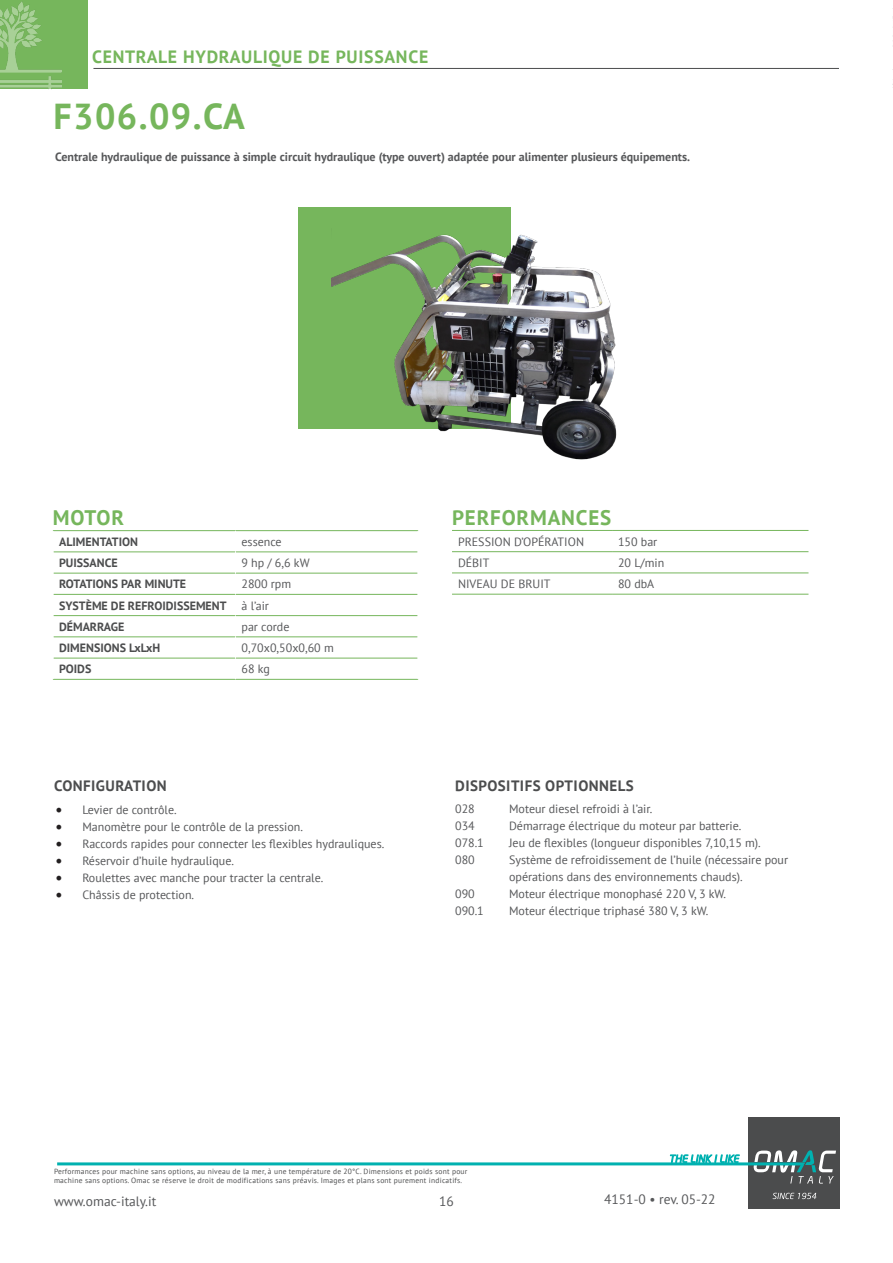
<style>
.page{position:relative;width:893px;height:1263px;background:#fff}
.page>*{position:absolute;margin:0;border:0;box-sizing:border-box;transform-origin:0 0}
.t1{font:700 36px "PT Sans";letter-spacing:.04em;color:#76b65c}
.t2{font:700 21px "PT Sans";letter-spacing:.04em;color:#76b65c}
.t3{font:700 17.85px "PT Sans";letter-spacing:.04em;color:#76b65c}
.t4{font:700 15px "PT Sans";letter-spacing:.03em;color:#4c4d4e}
.t5{font:13.5px "PT Sans";color:#57585a}
.t6{font:12px/17px "PT Sans";color:#57585a}
.t7{font:700 12px "PT Sans";color:#57585a}
.t8{font:700 12px "PT Sans";color:#4c4d4e}
.t9{font:7.5px/9px "PT Sans";letter-spacing:.03em;color:#4c4d4e}
.s1{font-family:"Minion Pro";font-size:18px;color:#231f20}
</style>
<div class="page">
<div style="left:0;top:0;width:88px;height:88px;background:#76b65c"></div>
<hr style="left:93px;top:68px;width:746px;height:1px;background:#4b4c4d">
<img style="left:0;top:1px;width:62px;height:89px">
<div style="left:298px;top:207px;width:213px;height:213px;background:#76b65c"></div>
<div style="left:748px;top:1117px;width:92px;height:92px;background:#4b4c4d"></div>
<svg style="left:773px;top:1193px;width:43px;height:6px"></svg>
<svg style="left:57px;top:1150px;width:779px;height:33px"></svg>
<div style="left:298px;top:216px;width:212px;height:213px;background:#76b65c"></div>
<img style="left:331px;top:234px;width:286px;height:226px">
<hr style="left:53px;top:530px;width:183px;height:1px;background:#76b65c">
<hr style="left:236px;top:530px;width:182px;height:1px;background:#76b65c">
<hr style="left:53px;top:552px;width:183px;height:1px;background:#76b65c">
<hr style="left:236px;top:552px;width:182px;height:1px;background:#76b65c">
<hr style="left:53px;top:573px;width:183px;height:1px;background:#76b65c">
<hr style="left:236px;top:573px;width:182px;height:1px;background:#76b65c">
<hr style="left:53px;top:594px;width:183px;height:1px;background:#76b65c">
<hr style="left:236px;top:594px;width:182px;height:1px;background:#76b65c">
<hr style="left:53px;top:615px;width:183px;height:1px;background:#76b65c">
<hr style="left:236px;top:615px;width:182px;height:1px;background:#76b65c">
<hr style="left:53px;top:637px;width:183px;height:1px;background:#76b65c">
<hr style="left:236px;top:637px;width:182px;height:1px;background:#76b65c">
<hr style="left:53px;top:658px;width:183px;height:1px;background:#76b65c">
<hr style="left:236px;top:658px;width:182px;height:1px;background:#76b65c">
<hr style="left:53px;top:679px;width:183px;height:1px;background:#76b65c">
<hr style="left:236px;top:679px;width:182px;height:1px;background:#76b65c">
<hr style="left:452px;top:530px;width:160px;height:1px;background:#76b65c">
<hr style="left:612px;top:530px;width:196px;height:1px;background:#76b65c">
<hr style="left:452px;top:551px;width:160px;height:1px;background:#76b65c">
<hr style="left:612px;top:551px;width:196px;height:1px;background:#76b65c">
<hr style="left:452px;top:573px;width:160px;height:1px;background:#76b65c">
<hr style="left:612px;top:573px;width:196px;height:1px;background:#76b65c">
<hr style="left:452px;top:594px;width:160px;height:1px;background:#76b65c">
<hr style="left:612px;top:594px;width:196px;height:1px;background:#76b65c">
<p class="t3" style="left:92px;top:45px;width:338px">CENTRALE HYDRAULIQUE DE PUISSANCE</p>
<p class="t1" style="left:54px;top:92px;width:193px">F306.09.CA</p>
<p class="t7" style="left:55px;top:148px;width:636px">Centrale hydraulique de puissance à simple circuit hydraulique (type ouvert) adaptée pour alimenter plusieurs équipements.</p>
<p class="t2" style="left:53px;top:503px;width:73px">MOTOR</p>
<p class="t8" style="left:59px;top:534px;width:80px">ALIMENTATION</p>
<p class="t6" style="left:242px;top:533px;width:42px">essence</p>
<p class="t8" style="left:59px;top:555px;width:60px">PUISSANCE</p>
<p class="t6" style="left:242px;top:554px;width:70px">9 hp / 6,6 kW</p>
<p class="t8" style="left:59px;top:576px;width:129px">ROTATIONS PAR MINUTE</p>
<p class="t6" style="left:242px;top:575px;width:51px">2800 rpm</p>
<p class="t8" style="left:59px;top:597px;width:169px">SYSTÈME DE REFROIDISSEMENT</p>
<p class="t6" style="left:242px;top:597px;width:29px">à l’air</p>
<p class="t8" style="left:59px;top:619px;width:67px">DÉMARRAGE</p>
<p class="t6" style="left:242px;top:618px;width:49px">par corde</p>
<p class="t8" style="left:59px;top:640px;width:103px">DIMENSIONS LxLxH</p>
<p class="t6" style="left:242px;top:639px;width:94px">0,70x0,50x0,60 m</p>
<p class="t8" style="left:59px;top:661px;width:34px">POIDS</p>
<p class="t6" style="left:242px;top:660px;width:30px">68 kg</p>
<p class="t2" style="left:452px;top:503px;width:161px">PERFORMANCES</p>
<p class="t6" style="left:458px;top:533px;width:128px">PRESSION D’OPÉRATION</p>
<p class="t6" style="left:618px;top:533px;width:41px">150 bar</p>
<p class="t6" style="left:458px;top:554px;width:33px">DÉBIT</p>
<p class="t6" style="left:618px;top:554px;width:48px">20 L/min</p>
<p class="t6" style="left:458px;top:575px;width:94px">NIVEAU DE BRUIT</p>
<p class="t6" style="left:618px;top:575px;width:38px">80 dbA</p>
<p class="t4" style="left:54px;top:776px;width:114px">CONFIGURATION</p>
<p class="t4" style="left:455px;top:776px;width:180px">DISPOSITIFS OPTIONNELS</p>
<p class="t6" style="left:55px;top:801px;width:123px"><span class="s1">•</span> Levier de contrôle.</p>
<p class="t6" style="left:55px;top:818px;width:249px"><span class="s1">•</span> Manomètre pour le contrôle de la pression.</p>
<p class="t6" style="left:55px;top:835px;width:330px"><span class="s1">•</span> Raccords rapides pour connecter les flexibles hydrauliques.</p>
<p class="t6" style="left:55px;top:852px;width:180px"><span class="s1">•</span> Réservoir d’huile hydraulique.</p>
<p class="t6" style="left:55px;top:869px;width:270px"><span class="s1">•</span> Roulettes avec manche pour tracter la centrale.</p>
<p class="t6" style="left:55px;top:886px;width:140px"><span class="s1">•</span> Châssis de protection.</p>
<p class="t6" style="left:455px;top:800px;width:21px">028</p>
<p class="t6" style="left:509px;top:800px;width:145px">Moteur diesel refroidi à l’air.</p>
<p class="t6" style="left:455px;top:817px;width:21px">034</p>
<p class="t6" style="left:509px;top:817px;width:234px">Démarrage électrique du moteur par batterie.</p>
<p class="t6" style="left:455px;top:834px;width:30px">078.1</p>
<p class="t6" style="left:509px;top:834px;width:253px">Jeu de flexibles (longueur disponibles 7,10,15 m).</p>
<p class="t6" style="left:455px;top:851px;width:21px">080</p>
<p class="t6" style="left:509px;top:851px;width:281px">Système de refroidissement de l’huile (nécessaire pour opérations dans des environnements chauds).</p>
<p class="t6" style="left:455px;top:885px;width:21px">090</p>
<p class="t6" style="left:509px;top:885px;width:219px">Moteur électrique monophasé 220 V, 3 kW.</p>
<p class="t6" style="left:455px;top:902px;width:30px">090.1</p>
<p class="t6" style="left:509px;top:902px;width:201px">Moteur électrique triphasé 380 V, 3 kW.</p>
<p class="t9" style="left:54px;top:1167px;width:415px">Performances pour machine sans options, au niveau de la mer, à une température de 20°C. Dimensions et poids sont pour machine sans options. Omac se réserve le droit de modifications sans préavis. Images et plans sont purement indicatifs.</p>
<p class="t5" style="left:54px;top:1192px;width:104px">www.omac-italy.it</p>
<p class="t5" style="left:439px;top:1192px;width:16px">16</p>
<p class="t5" style="left:604px;top:1190px;width:113px">4151-0 • rev. 05-22</p>
</div>
